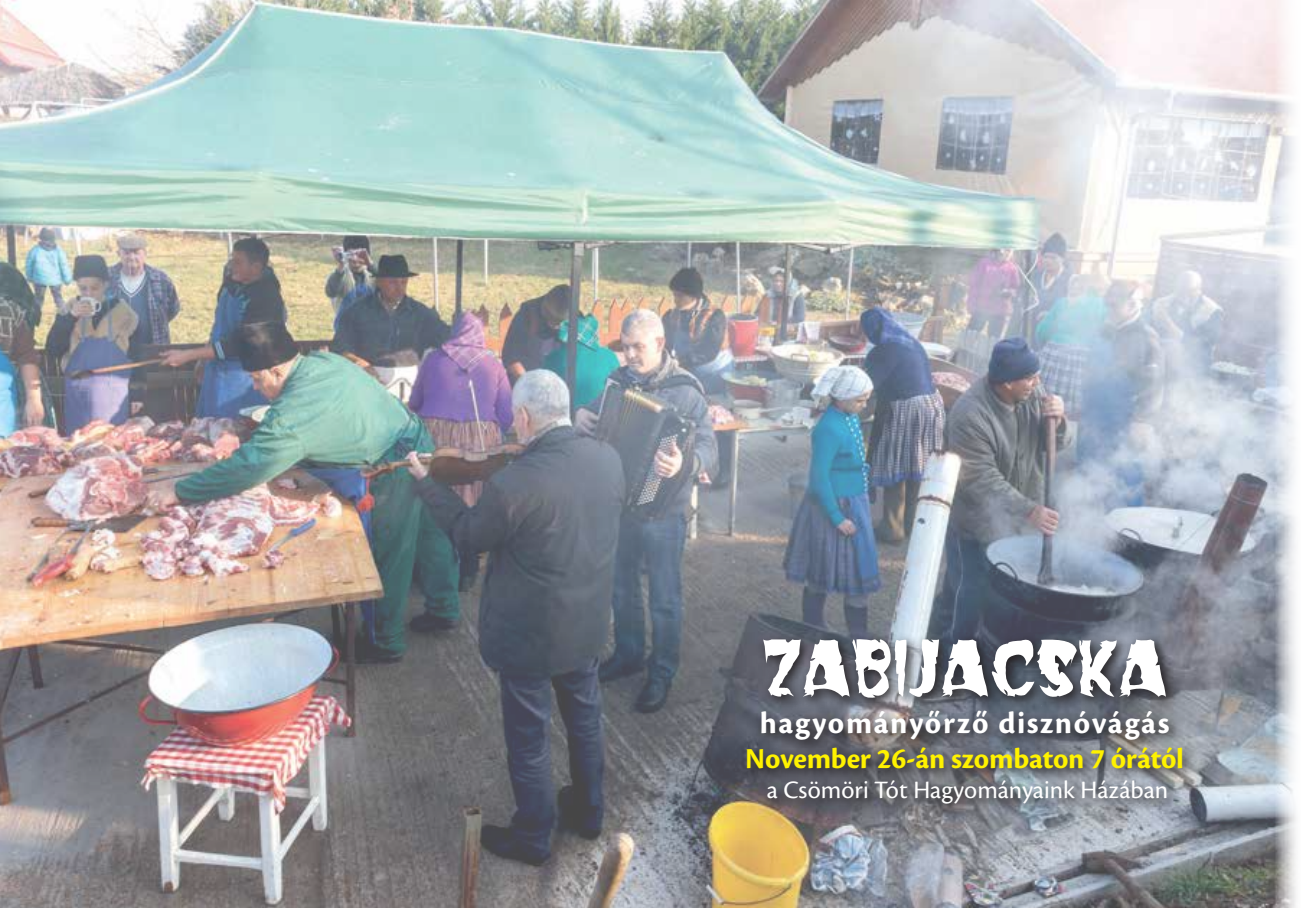
<style>
.page{position:relative;width:1304px;height:908px;background:#fff}
.page>*{position:absolute;margin:0;border:0;box-sizing:border-box;transform-origin:0 0}
.t1{font:500 64px "Dread H";letter-spacing:.03em;color:#fff}
.t2{font:700 32px "Cronos Pro";letter-spacing:.05em;color:#fff}
.t3{font:700 30px "Cronos Pro";letter-spacing:-.005em;color:#fff200}
.t4{font:26px "Cronos Pro";color:#fff}
</style>
<div class="page">
<img style="left:0;top:0;width:1296px;height:907px">
<svg style="left:741px;top:632px;width:456px;height:185px"></svg>
<h1 class="t1" style="left:763px;top:625px;width:405px">ZABIJACSKA</h1>
<p class="t2" style="left:760px;top:704px;width:411px">hagyományőrző disznóvágás</p>
<p class="t3" style="left:745px;top:741px;width:440px">November 26-án szombaton 7 órától</p>
<p class="t4" style="left:767px;top:775px;width:403px">a Csömöri Tót Hagyományaink Házában</p>
</div>
